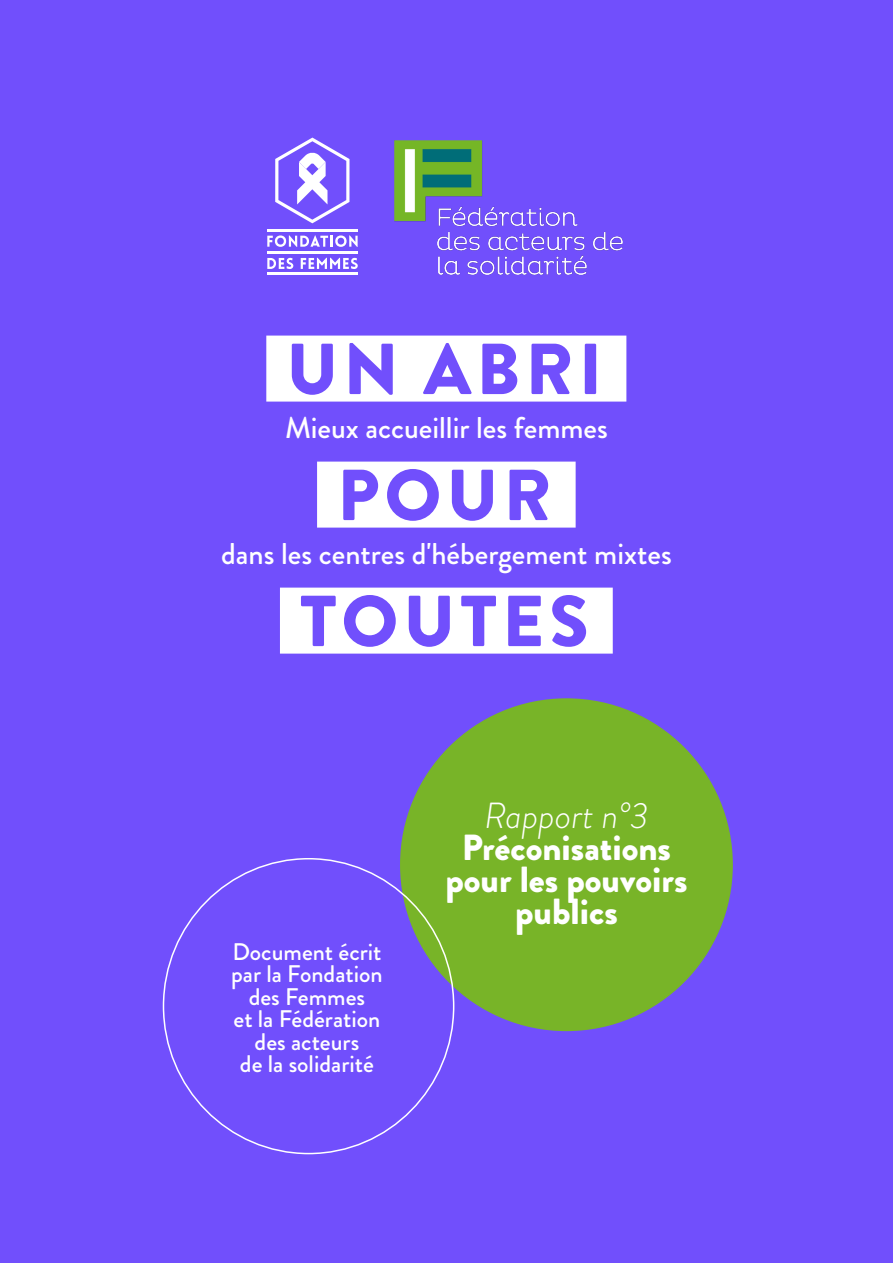
<style>
.page{position:relative;width:893px;height:1263px;background:#714ffc}
.page>*{position:absolute;margin:0;border:0;box-sizing:border-box;transform-origin:0 0}
.t1{font:900 72px/126px "Brandon Grotesque";letter-spacing:.07em;color:#714ffc;text-align:center}
.t2{font:900 36.3px/32.1px "Brandon Grotesque";color:#fff;text-align:center}
.t3{font:italic 300 36.3px "Brandon Grotesque";color:#fff}
.t4{font:500 30px "Brandon Grotesque";color:#fff}
.t5{font:500 24px/22.5px "Brandon Grotesque";color:#fff;text-align:center}
</style>
<div class="page">
<div style="left:266px;top:336px;width:360px;height:66px;background:#fff"></div>
<div style="left:317px;top:462px;width:259px;height:66px;background:#fff"></div>
<div style="left:280px;top:588px;width:333px;height:66px;background:#fff"></div>
<div style="left:400px;top:698px;width:333px;height:333px;background:#78b428;border-radius:50%"></div>
<svg style="left:267px;top:235px;width:91px;height:12px"></svg>
<svg style="left:267px;top:258px;width:26px;height:11px"></svg>
<svg style="left:301px;top:258px;width:57px;height:11px"></svg>
<hr style="left:267px;top:229px;width:91px;height:3px;background:#fff">
<hr style="left:267px;top:251px;width:91px;height:2px;background:#fff">
<hr style="left:267px;top:273px;width:91px;height:2px;background:#fff">
<svg style="left:275px;top:138px;width:74px;height:85px"></svg>
<img style="left:394px;top:140px;width:229px;height:135px">
<p class="t1" style="left:286px;top:307px;width:318px">UN ABRI<br>POUR<br>TOUTES</p>
<p class="t4" style="left:285px;top:407px;width:324px">Mieux accueillir les femmes</p>
<p class="t4" style="left:221px;top:533px;width:452px">dans les centres d'hébergement mixtes</p>
<p class="t5" style="left:231px;top:941px;width:153px">Document écrit par la Fondation des Femmes<br>et la Fédération des acteurs<br>de la solidarité</p>
<p class="t3" style="left:484px;top:790px;width:166px">Rapport n°3</p>
<p class="t2" style="left:445px;top:832px;width:244px">Préconisations pour les pouvoirs publics</p>
</div>
